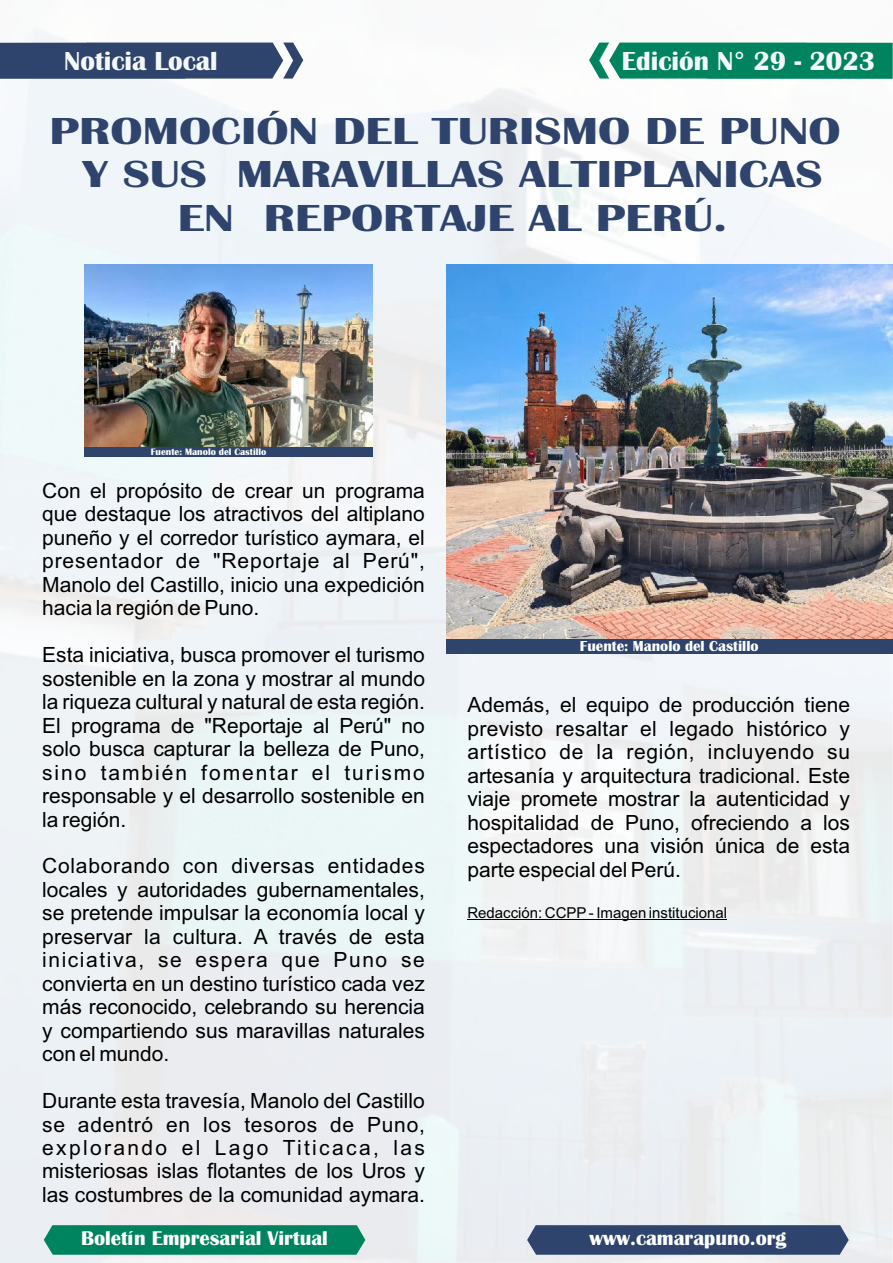
<style>
.page{position:relative;width:893px;height:1263px;background:#fff}
.page>*{position:absolute;margin:0;border:0;box-sizing:border-box;transform-origin:0 0}
.t1{font:700 39px/43.2px "Britannic";color:#2e446d;text-align:center;scale:1.27 1}
.t2{font:700 27px "Britannic";color:#f5f8f8}
.t3{font:21px/23.4px "Arial";color:#000;text-align:justify}
.t4{font:700 20.55px "Britannic";color:#fff}
.t5{font:15px "Arial";color:#000}
.t6{font:700 15px "Britannic";color:#fff}
.t7{font:700 9.6px "Britannic";color:#fff}
</style>
<div class="page">
<img style="left:0;top:29px;width:893px;height:1234px">
<svg style="left:527px;top:1225px;width:322px;height:30px;background:#364b72"></svg>
<svg style="left:44px;top:1225px;width:321px;height:30px;background:#098864"></svg>
<svg style="left:0;top:43px;width:303px;height:36px;background:#394e75"></svg>
<hr style="left:467px;top:919px;width:260px;height:1px;background:#000">
<div style="left:84px;top:447px;width:289px;height:10px;background:#2e446d"></div>
<div style="left:446px;top:638px;width:447px;height:16px;background:#2e446d"></div>
<img style="left:446px;top:265px;width:447px;height:373px">
<img style="left:84px;top:265px;width:289px;height:182px">
<svg style="left:589px;top:43px;width:304px;height:36px;background:#0f8b68"></svg>
<p class="t2" style="left:64px;top:51px;width:155px">Noticia Local</p>
<p class="t2" style="left:622px;top:51px;width:255px">Edición N° 29 - 2023</p>
<h1 class="t1" style="left:50px;top:113px;width:624px">PROMOCIÓN DEL TURISMO DE PUNO<br>Y SUS MARAVILLAS ALTIPLANICAS<br>EN REPORTAJE AL PERÚ.</h1>
<p class="t7" style="left:151px;top:448px;width:117px">Fuente: Manolo del Castillo</p>
<p class="t3" style="left:42px;top:481px;width:384px">Con el propósito de crear un programa que destaque los atractivos del altiplano puneño y el corredor turístico aymara, el presentador de "Reportaje al Perú", Manolo del Castillo, inicio una expedición hacia la región de Puno.</p>
<p class="t3" style="left:42px;top:645px;width:384px">Esta iniciativa, busca promover el turismo sostenible en la zona y mostrar al mundo la riqueza cultural y natural de esta región.<br>El programa de "Reportaje al Perú" no solo busca capturar la belleza de Puno, sino también fomentar el turismo responsable y el desarrollo sostenible en la región.</p>
<p class="t3" style="left:42px;top:856px;width:384px">Colaborando con diversas entidades locales y autoridades gubernamentales, se pretende impulsar la economía local y preservar la cultura. A través de esta iniciativa, se espera que Puno se convierta en un destino turístico cada vez más reconocido, celebrando su herencia y compartiendo sus maravillas naturales con el mundo.</p>
<p class="t3" style="left:42px;top:1091px;width:384px">Durante esta travesía, Manolo del Castillo se adentró en los tesoros de Puno, explorando el Lago Titicaca, las misteriosas islas flotantes de los Uros y las costumbres de la comunidad aymara.</p>
<p class="t6" style="left:580px;top:641px;width:180px">Fuente: Manolo del Castillo</p>
<p class="t3" style="left:467px;top:695px;width:384px">Además, el equipo de producción tiene previsto resaltar el legado histórico y artístico de la región, incluyendo su artesanía y arquitectura tradicional. Este viaje promete mostrar la autenticidad y hospitalidad de Puno, ofreciendo a los espectadores una visión única de esta parte especial del Perú.</p>
<p class="t5" style="left:467px;top:907px;width:261px">Redacción: CCPP- Imagen institucional</p>
<p class="t4" style="left:81px;top:1231px;width:248px">Boletín Empresarial Virtual</p>
<p class="t4" style="left:589px;top:1230px;width:199px">www.camarapuno.org</p>
</div>
